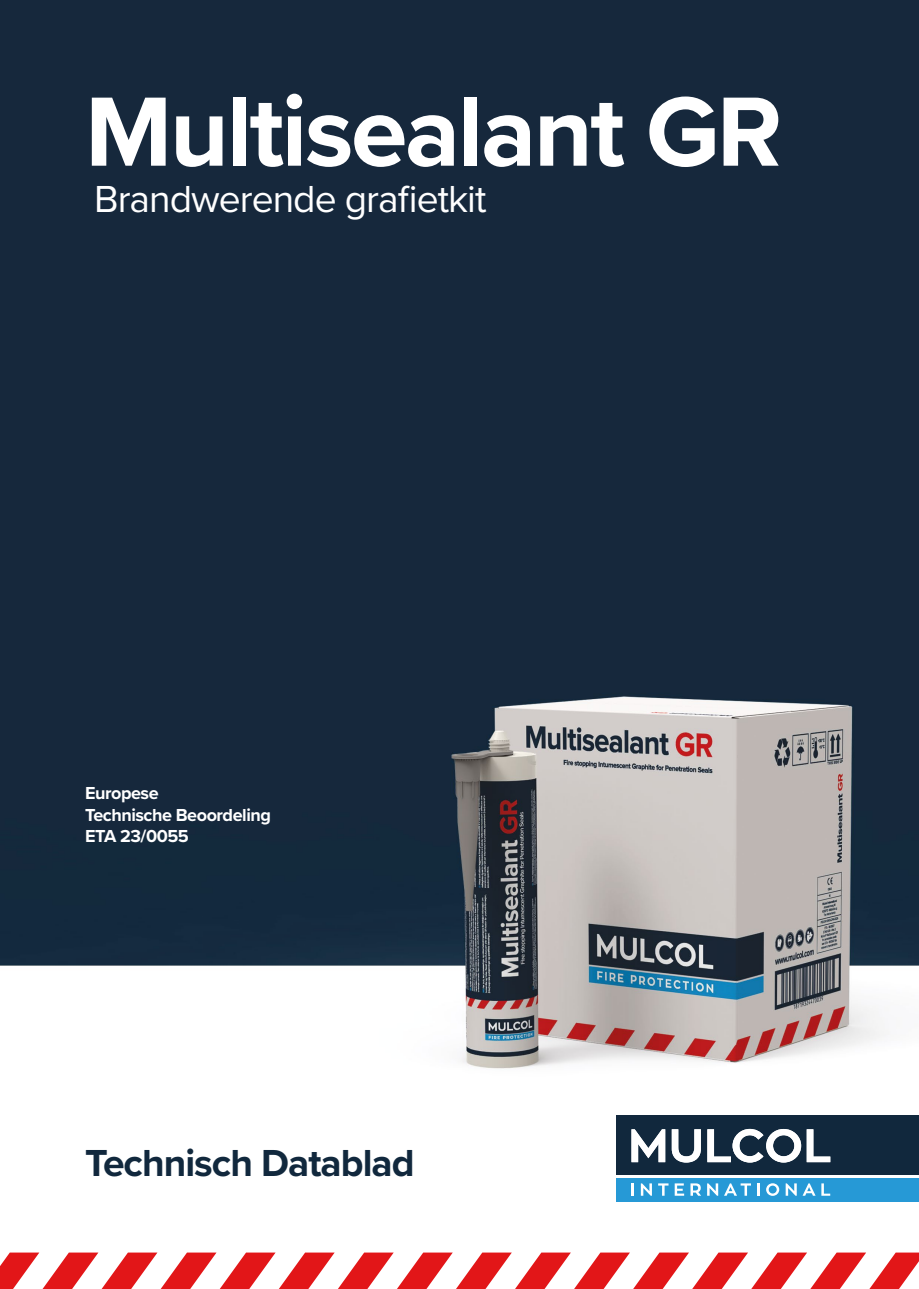
<style>
.page{position:relative;width:919px;height:1289px;background:#fff}
.page>*{position:absolute;margin:0;border:0;box-sizing:border-box;transform-origin:0 0}
.t1{font:700 102px "Proxima Nova";letter-spacing:-.025em;color:#fff}
.t2{font:39px "Proxima Nova";letter-spacing:-.025em;color:#fff}
.t3{font:700 39px "Proxima Nova";letter-spacing:-.025em;color:#11283d}
.t4{font:700 18px/21.6px "Proxima Nova";letter-spacing:-.025em;color:#fff}
</style>
<div class="page">
<img style="left:0;top:0;width:918px;height:1069px">
<svg style="left:0;top:1252px;width:918px;height:36px"></svg>
<div style="left:616px;top:1115px;width:302px;height:60px;background:#11283d"></div>
<div style="left:616px;top:1178px;width:302px;height:23px;background:#2699d6"></div>
<svg style="left:631px;top:1129px;width:34px;height:33px"></svg>
<svg style="left:671px;top:1129px;width:29px;height:33px"></svg>
<svg style="left:707px;top:1128px;width:123px;height:34px"></svg>
<svg style="left:631px;top:1183px;width:3px;height:12px"></svg>
<svg style="left:640px;top:1183px;width:12px;height:12px"></svg>
<svg style="left:658px;top:1183px;width:10px;height:12px"></svg>
<svg style="left:674px;top:1183px;width:10px;height:12px"></svg>
<svg style="left:690px;top:1183px;width:11px;height:12px"></svg>
<svg style="left:707px;top:1183px;width:11px;height:12px"></svg>
<svg style="left:724px;top:1183px;width:27px;height:12px"></svg>
<svg style="left:757px;top:1183px;width:2px;height:12px"></svg>
<svg style="left:766px;top:1183px;width:13px;height:12px"></svg>
<svg style="left:785px;top:1183px;width:11px;height:12px"></svg>
<svg style="left:803px;top:1183px;width:12px;height:12px"></svg>
<svg style="left:821px;top:1183px;width:9px;height:12px"></svg>
<h1 class="t1" style="left:85px;top:56px;width:698px">Multisealant GR</h1>
<h2 class="t2" style="left:94px;top:170px;width:394px">Brandwerende grafietkit</h2>
<p class="t4" style="left:85px;top:782px;width:187px">Europese<br>Technische Beoordeling<br>ETA 23/0055</p>
<h2 class="t3" style="left:85px;top:1133px;width:331px">Technisch Datablad</h2>
</div>
